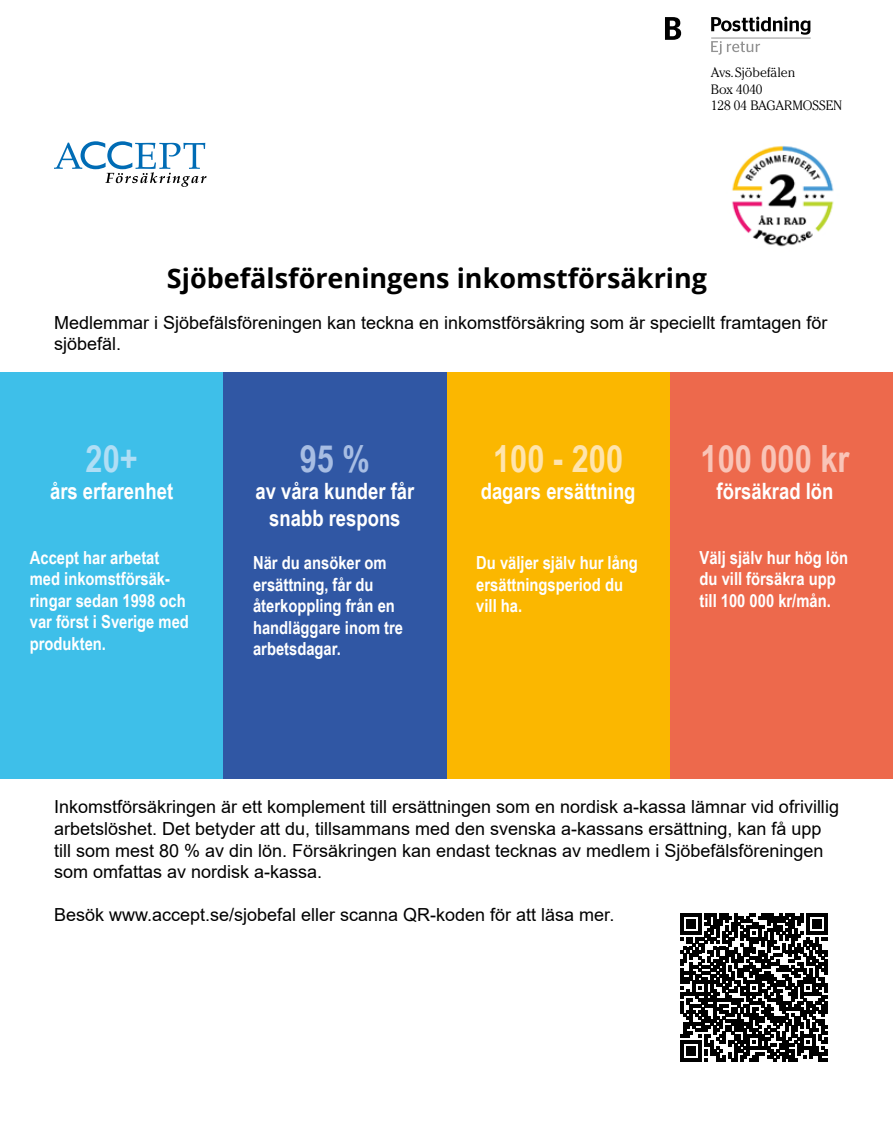
<style>
.page{position:relative;width:893px;height:1127px;background:#fff}
.page>*{position:absolute;margin:0;border:0;box-sizing:border-box;transform-origin:0 0}
.t1{font:700 37.5px "Arial Narrow";color:#f9c4b7}
.t2{font:700 37.5px "Arial Narrow";color:#ffe4ad}
.t3{font:700 37.5px "Arial Narrow";color:#b0def5}
.t4{font:700 37.5px "Arial Narrow";color:#a7bde3}
.t5{font:700 27px "Open Sans";color:#000}
.t6{font:700 22.5px/27px "Arial Narrow";color:#fff;text-align:center}
.t7{font:18px/21.6px "Arial";color:#000}
.t8{font:700 18px/21.6px "Arial Narrow";color:#fff}
.t9{font:300 13.5px/16.5px "Cheltenham";letter-spacing:-.005em;color:#000}
</style>
<div class="page">
<svg style="left:665px;top:17px;width:16px;height:23px"></svg>
<svg style="left:711px;top:17px;width:99px;height:18px"></svg>
<svg style="left:711px;top:41px;width:49px;height:14px"></svg>
<hr style="left:711px;top:38px;width:99px;height:1px;background:#929292">
<div style="left:0;top:372px;width:223px;height:406px;background:#3ebfe9"></div>
<div style="left:670px;top:372px;width:223px;height:406px;background:#ed694c"></div>
<div style="left:446px;top:372px;width:224px;height:406px;background:#fbb700"></div>
<div style="left:223px;top:372px;width:223px;height:406px;background:#3057a4"></div>
<img style="left:732px;top:146px;width:102px;height:101px">
<svg style="left:54px;top:141px;width:153px;height:46px"></svg>
<svg style="left:680px;top:914px;width:147px;height:147px"></svg>
<p class="t9" style="left:711px;top:64px;width:133px">Avs. Sjöbefälen<br>Box 4040<br>128 04 BAGARMOSSEN</p>
<h2 class="t5" style="left:167px;top:259px;width:542px">Sjöbefälsföreningens inkomstförsäkring</h2>
<p class="t7" style="left:54px;top:311px;width:775px">Medlemmar i Sjöbefälsföreningen kan teckna en inkomstförsäkring som är speciellt framtagen för sjöbefäl.</p>
<h1 class="t3" style="left:86px;top:430px;width:54px">20+</h1>
<p class="t6" style="left:50px;top:476px;width:125px">års erfarenhet</p>
<p class="t8" style="left:30px;top:545px;width:161px">Accept har arbetat med inkomstförsäk&shy;ringar sedan 1998 och var först i Sverige med produkten.</p>
<h1 class="t4" style="left:300px;top:430px;width:72px">95 %</h1>
<p class="t6" style="left:255px;top:476px;width:160px">av våra kunder får snabb respons</p>
<p class="t8" style="left:253px;top:551px;width:152px">När du ansöker om ersättning, får du återkoppling från en handläggare inom tre arbetsdagar.</p>
<h1 class="t2" style="left:493px;top:430px;width:131px">100 - 200</h1>
<p class="t6" style="left:481px;top:476px;width:156px">dagars ersättning</p>
<p class="t8" style="left:476px;top:551px;width:163px">Du väljer själv hur lång ersättningsperiod du vill ha.</p>
<h1 class="t1" style="left:701px;top:430px;width:150px">100 000 kr</h1>
<p class="t6" style="left:717px;top:476px;width:118px">försäkrad lön</p>
<p class="t8" style="left:699px;top:545px;width:150px">Välj själv hur hög lön du vill försäkra upp till 100 000 kr/mån.</p>
<p class="t7" style="left:54px;top:796px;width:786px">Inkomstförsäkringen är ett komplement till ersättningen som en nordisk a-kassa lämnar vid ofrivillig arbetslöshet. Det betyder att du, tillsammans med den svenska a-kassans ersättning, kan få upp till som mest 80 % av din lön. Försäkringen kan endast tecknas av medlem i Sjöbefälsföreningen som omfattas av nordisk a-kassa.</p>
<p class="t7" style="left:54px;top:904px;width:562px">Besök www.accept.se/sjobefal eller scanna QR-koden för att läsa mer.</p>
</div>
